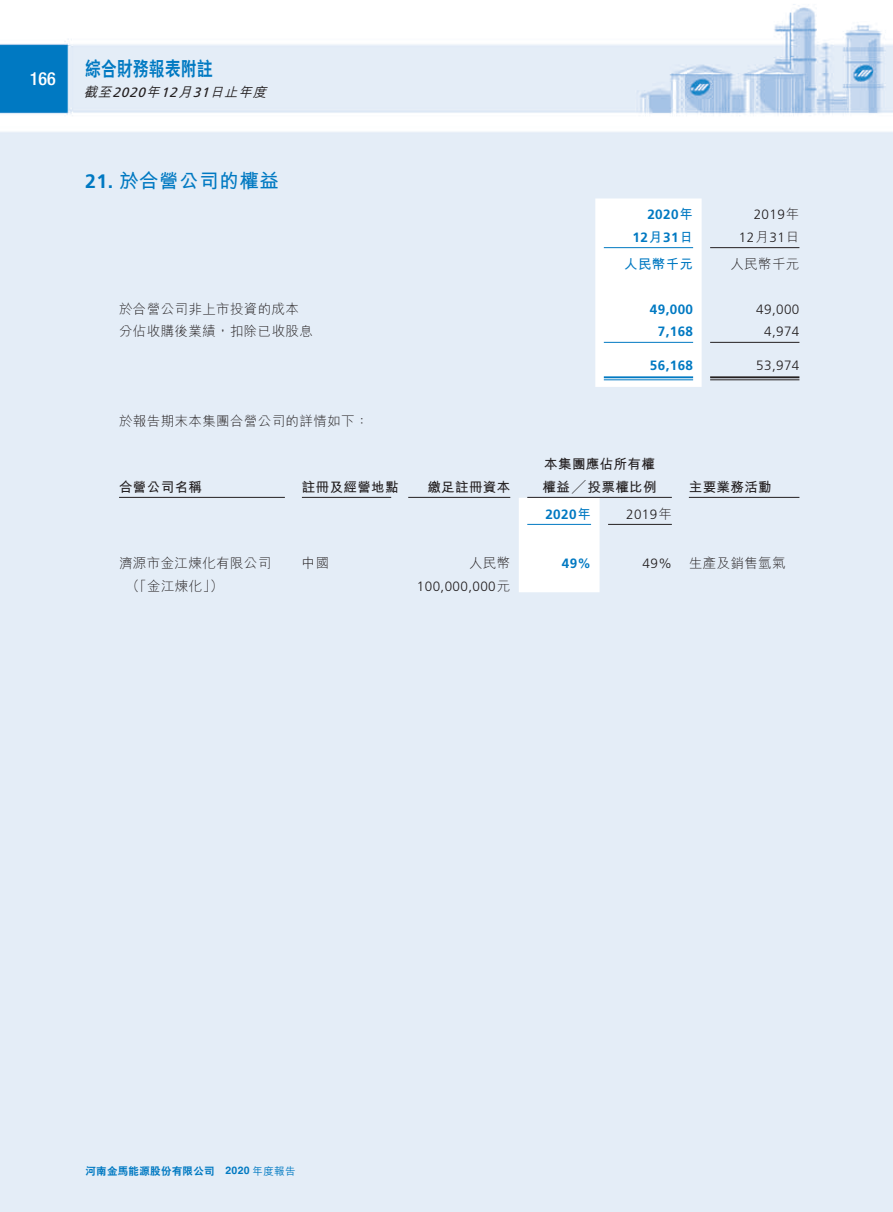
<style>
.page{position:relative;width:893px;height:1212px;background:#fff}
.page>*{position:absolute;margin:0;border:0;box-sizing:border-box;transform-origin:0 0}
.t1{font:700 19.5px "M Hei HK";letter-spacing:.03em;color:#0079c2}
.t2{font:800 19.5px "C Hei 2 HK";letter-spacing:.03em;color:#0079c2;scale:.8 1}
.t3{font:500 condensed 18px "Helvetica Neue LT Std";color:#fff}
.t4{font:300 13.5px/22.5px "M Hei HK";letter-spacing:.03em;color:#231f20}
.t5{font:300 13.5px/22.5px "Frutiger LT Std";letter-spacing:.03em;color:#231f20;text-align:right}
.t6{font:700 13.5px/22.5px "M Hei HK";letter-spacing:.03em;color:#231f20}
.t7{font:700 13.5px/22.5px "Frutiger LT Std";letter-spacing:.03em;color:#0079c2;text-align:right}
.t8{font:italic 500 13.5px "M Hei HK";color:#231f20}
.t9{font:700 13.5px "M Hei HK";letter-spacing:.03em;color:#0079c2}
.t10{font:800 10.5px "C Hei 2 HK";letter-spacing:.03em;color:#0079c2}
.s1{font-family:"Frutiger LT Std";font-weight:400}
.s2{font-family:"Frutiger LT Std"}
.s3{font-family:"M Hei HK"}
.s4{font-family:"Helvetica LT Std";font-weight:700}
.s5{font-family:"M Hei HK";font-weight:500}
</style>
<div class="page">
<div style="left:0;top:4px;width:893px;height:1208px;background:#e4edf7"></div>
<svg style="left:595px;top:198px;width:107px;height:189px"></svg>
<hr style="left:604px;top:247px;width:89px;height:1px;background:#0079c2">
<hr style="left:710px;top:247px;width:89px;height:1px;background:#231f20">
<hr style="left:604px;top:342px;width:89px;height:1px;background:#0079c2">
<hr style="left:710px;top:342px;width:89px;height:1px;background:#231f20">
<hr style="left:604px;top:376px;width:89px;height:2px;background:#0079c2">
<hr style="left:604px;top:379px;width:89px;height:1px;background:#0079c2">
<hr style="left:710px;top:376px;width:89px;height:2px;background:#231f20">
<hr style="left:710px;top:379px;width:89px;height:1px;background:#231f20">
<svg style="left:519px;top:498px;width:81px;height:94px"></svg>
<hr style="left:119px;top:497px;width:166px;height:1px;background:#231f20">
<hr style="left:302px;top:497px;width:89px;height:1px;background:#231f20">
<hr style="left:408px;top:497px;width:102px;height:1px;background:#231f20">
<hr style="left:527px;top:497px;width:145px;height:1px;background:#231f20">
<hr style="left:689px;top:497px;width:110px;height:1px;background:#231f20">
<hr style="left:527px;top:524px;width:64px;height:1px;background:#0079c2">
<hr style="left:608px;top:524px;width:64px;height:1px;background:#231f20">
<h2 class="t3" style="left:30px;top:67px;width:27px">166</h2>
<h1 class="t2" style="left:85px;top:56px;width:161px">綜合財務報表附註</h1>
<p class="t8" style="left:84px;top:82px;width:189px">截至<span class="s1">2020</span>年<span class="s1">12</span>月<span class="s1">31</span>日止年度</p>
<h1 class="t1" style="left:85px;top:166px;width:195px"><span class="s2">21.</span> 於合營公司的權益</h1>
<p class="t7" style="left:632px;top:203px;width:62px">2020<span class="s3">年<br></span>12<span class="s3">月</span>31<span class="s3">日</span></p>
<p class="t5" style="left:739px;top:204px;width:62px">2019<span class="s3">年<br></span>12<span class="s3">月</span>31<span class="s3">日</span></p>
<p class="t9" style="left:624px;top:254px;width:71px">人民幣千元</p>
<p class="t4" style="left:730px;top:252px;width:71px">人民幣千元</p>
<p class="t4" style="left:119px;top:297px;width:182px">於合營公司非上市投資的成本</p>
<p class="t7" style="left:650px;top:298px;width:45px">49,000</p>
<p class="t5" style="left:756px;top:298px;width:45px">49,000</p>
<p class="t4" style="left:119px;top:320px;width:195px">分佔收購後業績，扣除已收股息</p>
<p class="t7" style="left:658px;top:320px;width:37px">7,168</p>
<p class="t5" style="left:764px;top:321px;width:37px">4,974</p>
<p class="t7" style="left:650px;top:354px;width:45px">56,168</p>
<p class="t5" style="left:756px;top:354px;width:45px">53,974</p>
<p class="t4" style="left:119px;top:409px;width:251px">於報告期末本集團合營公司的詳情如下：</p>
<p class="t6" style="left:119px;top:474px;width:84px">合營公司名稱</p>
<p class="t6" style="left:302px;top:474px;width:98px">註冊及經營地點</p>
<p class="t6" style="left:427px;top:474px;width:84px">繳足註冊資本</p>
<p class="t4" style="left:126px;top:552px;width:147px;text-indent:-7px">濟源市金江煉化有限公司（「金江煉化」）</p>
<p class="t4" style="left:302px;top:552px;width:29px">中國</p>
<p class="t4" style="left:469px;top:552px;width:43px">人民幣</p>
<p class="t5" style="left:417px;top:575px;width:95px">100,000,000<span class="s3">元</span></p>
<p class="t6" style="left:543px;top:452px;width:116px">本集團應佔所有權權益╱投票權比例</p>
<p class="t7" style="left:545px;top:503px;width:47px">2020<span class="s3">年</span></p>
<p class="t5" style="left:626px;top:503px;width:47px">2019<span class="s3">年</span></p>
<p class="t6" style="left:689px;top:474px;width:84px">主要業務活動</p>
<p class="t7" style="left:562px;top:552px;width:31px">49%</p>
<p class="t5" style="left:643px;top:552px;width:31px">49%</p>
<p class="t4" style="left:689px;top:552px;width:98px">生產及銷售氫氣</p>
<p class="t10" style="left:85px;top:1164px;width:212px">河南金馬能源股份有限公司 <span class="s4">2020</span> <span class="s5">年度報告</span></p>
</div>
